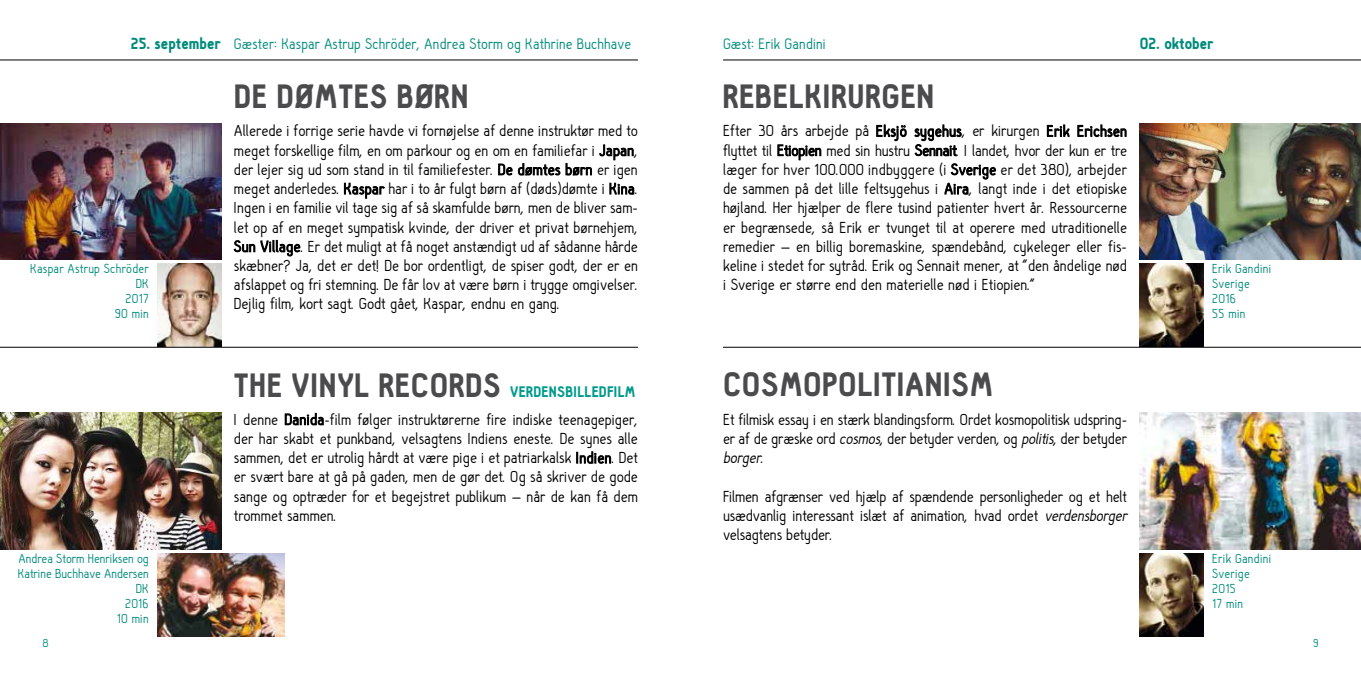
<style>
.page{position:relative;width:1361px;height:681px;background:#fff}
.page>*{position:absolute;margin:0;border:0;box-sizing:border-box;transform-origin:0 0}
.t1{font:900 33px "Hallosans";letter-spacing:.02em;color:#4b4b4d}
.t2{font:16.5px/19.2px "Hallo Sans";letter-spacing:-.01em;color:#000;text-align:justify}
.t3{font:15.75px "Hallo Sans";letter-spacing:.01em;color:#008c7c}
.t4{font:900 15.75px "Hallosans";color:#008c7c}
.t5{font:900 15px "Hallosans";letter-spacing:.02em;color:#009b8d}
.t6{font:13.5px/15px "Hallo Sans";letter-spacing:.02em;color:#008c7c}
.t7{font:13.5px/15px "Hallo Sans";color:#008c7c;text-align:right}
.t8{font:12px "Hallo Sans";color:#008c7c}
.s1{font-size:33px;color:#4b4b4d}
.s2{font-style:italic}
</style>
<div class="page">
<hr style="left:0;top:60px;width:638px;height:1px;background:#000">
<svg style="left:876px;top:125px;width:30px;height:16px"></svg>
<svg style="left:1047px;top:125px;width:22px;height:11px"></svg>
<svg style="left:1077px;top:125px;width:49px;height:12px"></svg>
<svg style="left:778px;top:145px;width:43px;height:15px"></svg>
<svg style="left:914px;top:125px;width:47px;height:31px"></svg>
<svg style="left:945px;top:163px;width:50px;height:31px"></svg>
<img style="left:1140px;top:123px;width:221px;height:136px">
<img style="left:1140px;top:412px;width:221px;height:137px">
<img style="left:1140px;top:553px;width:63px;height:83px">
<img style="left:1140px;top:264px;width:63px;height:83px">
<hr style="left:723px;top:60px;width:638px;height:1px;background:#000">
<hr style="left:723px;top:347px;width:638px;height:1px;background:#000">
<svg style="left:285px;top:413px;width:38px;height:12px"></svg>
<svg style="left:576px;top:451px;width:35px;height:12px"></svg>
<svg style="left:599px;top:145px;width:34px;height:15px"></svg>
<svg style="left:498px;top:164px;width:14px;height:11px"></svg>
<svg style="left:518px;top:163px;width:42px;height:12px"></svg>
<svg style="left:566px;top:163px;width:26px;height:12px"></svg>
<svg style="left:344px;top:183px;width:40px;height:15px"></svg>
<svg style="left:610px;top:183px;width:24px;height:11px"></svg>
<svg style="left:234px;top:240px;width:21px;height:12px"></svg>
<svg style="left:261px;top:240px;width:39px;height:16px"></svg>
<img style="left:0;top:412px;width:221px;height:137px">
<img style="left:0;top:123px;width:221px;height:136px">
<img style="left:157px;top:553px;width:128px;height:83px">
<img style="left:157px;top:264px;width:64px;height:83px">
<hr style="left:0;top:347px;width:638px;height:1px;background:#000">
<p class="t4" style="left:131px;top:35px;width:92px">25. september</p>
<p class="t6" style="left:30px;top:261px;width:120px;text-align:right">Kaspar Astrup Schröder<br>DK<br>2017<br>90 min</p>
<p class="t3" style="left:234px;top:36px;width:399px">Gæster: Kaspar Astrup Schröder, Andrea Storm og Kathrine Buchhave</p>
<p class="t3" style="left:723px;top:36px;width:104px">Gæst: Erik Gandini</p>
<h1 class="t1" style="left:234px;top:79px;width:236px">DE DØMTES BØRN</h1>
<p class="t2" style="left:234px;top:122px;width:405px">Allerede i forrige serie havde vi fornøjelse af denne instruktør med to meget forskellige film, en om parkour og en om en familiefar i Japan, der lejer sig ud som stand in til familiefester. De dømtes børn er igen meget anderledes. Kaspar har i to år fulgt børn af (døds)dømte i Kina.<br>Ingen i en familie vil tage sig af så skamfulde børn, men de bliver sam&shy;let op af en meget sympatisk kvinde, der driver et privat børnehjem, Sun Village. Er det muligt at få noget anstændigt ud af sådanne hårde skæbner? Ja, det er det! De bor ordentligt, de spiser godt, der er en afslappet og fri stemning. De får lov at være børn i trygge omgivelser.<br>Dejlig film, kort sagt. Godt gået, Kaspar, endnu en gang.</p>
<h1 class="t1" style="left:723px;top:79px;width:213px">REBELKIRURGEN</h1>
<p class="t2" style="left:723px;top:122px;width:405px">Efter 30 års arbejde på Eksjö sygehus, er kirurgen Erik Erichsen flyttet til Etiopien med sin hustru Sennait. I landet, hvor der kun er tre læger for hver 100.000 indbyggere (i Sverige er det 380), arbejder de sammen på det lille feltsygehus i Aira, langt inde i det etiopiske højland. Her hjælper de flere tusind patienter hvert år. Ressourcerne er begrænsede, så Erik er tvunget til at operere med utraditionelle remedier – en billig boremaskine, spændebånd, cykeleger eller fis&shy;keline i stedet for sytråd. Erik og Sennait mener, at ˝den åndelige nød i Sverige er større end den materielle nød i Etiopien.˝</p>
<p class="t4" style="left:1140px;top:35px;width:75px">02. oktober</p>
<p class="t6" style="left:1212px;top:261px;width:61px">Erik Gandini<br>Sverige<br>2016<br>55 min</p>
<p class="t7" style="left:18px;top:551px;width:132px">Andrea Storm Henriksen og<br>Katrine Buchhave Andersen<br>DK<br>2016<br>10 min</p>
<p class="t5" style="left:234px;top:383px;width:403px"><span class="s1">THE VINYL RECORDS</span> VERDENSBILLEDFILM</p>
<p class="t2" style="left:234px;top:410px;width:405px">I denne Danida-film følger instruktørerne fire indiske teenagepiger, der har skabt et punkband, velsagtens Indiens eneste. De synes alle sammen, det er utrolig hårdt at være pige i et patriarkalsk Indien. Det er svært bare at gå på gaden, men de gør det. Og så skriver de gode sange og optræder for et begejstret publikum – når de kan få dem trommet sammen.</p>
<h1 class="t1" style="left:723px;top:366px;width:271px">COSMOPOLITIANISM</h1>
<p class="t2" style="left:723px;top:410px;width:405px">Et filmisk essay i en stærk blandingsform. Ordet kosmopolitisk udspring&shy;er af de græske ord <span class="s2">cosmos</span>, der betyder verden, og <span class="s2">politis</span>, der betyder <span class="s2">borger.</span></p>
<p class="t2" style="left:723px;top:487px;width:409px;text-align:left">Filmen afgrænser ved hjælp af spændende personligheder og et helt usædvanlig interessant islæt af animation, hvad ordet <span class="s2">verdensborger </span>velsagtens betyder.</p>
<p class="t6" style="left:1212px;top:551px;width:61px">Erik Gandini<br>Sverige<br>2015<br>17 min</p>
<p class="t8" style="left:43px;top:636px;width:7px">8</p>
<p class="t8" style="left:1313px;top:636px;width:7px">9</p>
</div>
